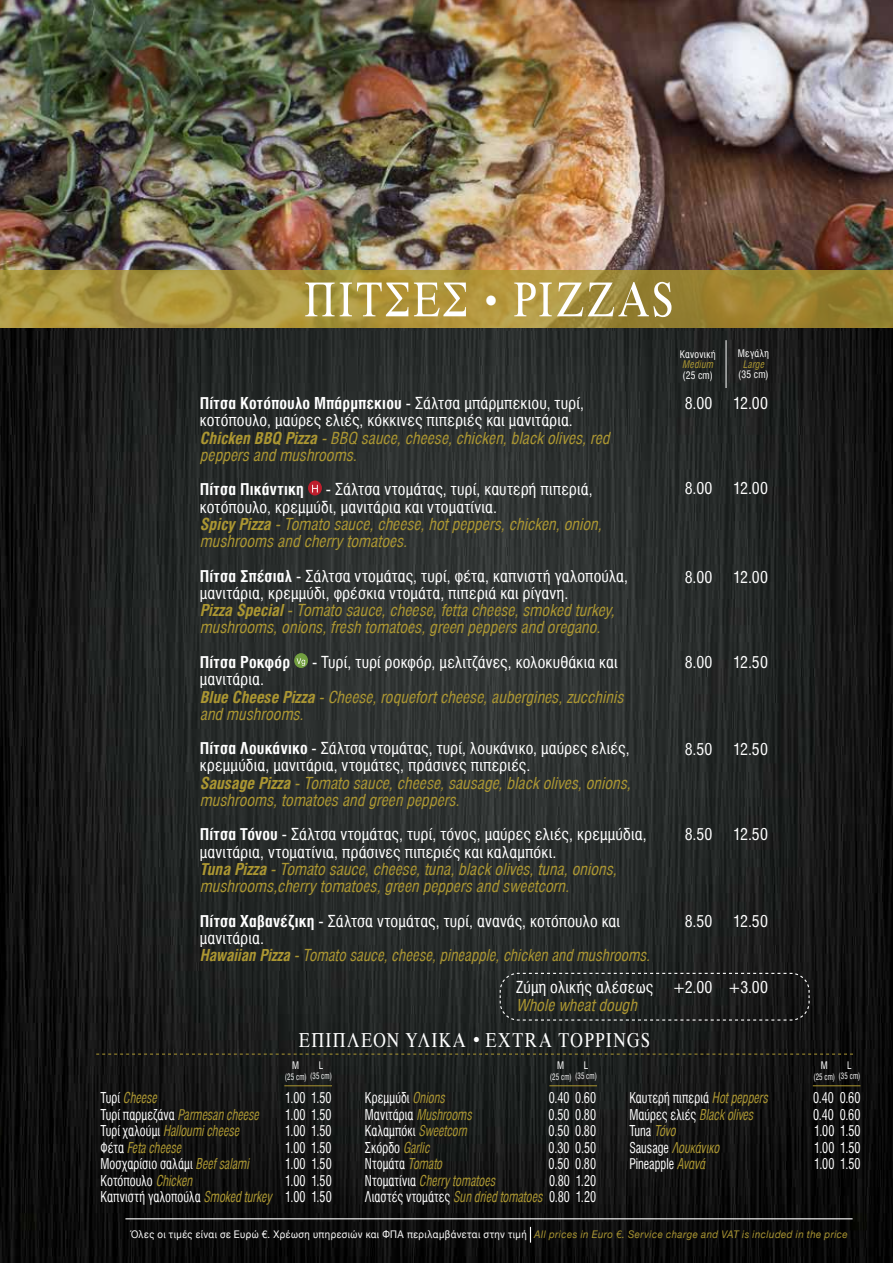
<style>
.page{position:relative;width:893px;height:1263px;background:#fff}
.page>*{position:absolute;margin:0;border:0;box-sizing:border-box;transform-origin:0 0}
.t1{font:51px "Mg Times Cond";letter-spacing:.05em;color:#fff}
.t2{font:21px "Mg Times Cond";letter-spacing:.065em;color:#fff}
.t3{font:16.5px/17.2px "Mg Helvetica Cond";letter-spacing:.01em;color:#fff}
.t4{font:italic 16.5px/17.2px "Mg Helvetica Cond";letter-spacing:.005em;color:#ac9732}
.t5{font:700 16.5px "Mg Helvetica Cond";letter-spacing:.015em;color:#fff}
.t6{font:15px/16.5px "Mg Helvetica Cond";letter-spacing:.005em;color:#fff;text-align:right;scale:.84 1}
.t7{font:italic 15px "Mg Helvetica Cond";letter-spacing:-.005em;color:#ac9732;scale:.84 1}
.t8{font:10.5px "Helvetica Neue";letter-spacing:.045em;color:#fff;scale:.92 1}
.t9{font:10.5px "Mg Helvetica Cond";letter-spacing:.025em;color:#fff;scale:.95 1}
.t10{font:italic 10.5px "Mg Helvetica Cond";letter-spacing:.02em;color:#ac9732;scale:.95 1}
.t11{font:10.5px "Mg Helvetica Cond";letter-spacing:.025em;color:#fff;scale:.93 1}
.t12{font:9px "Mg Helvetica Cond";letter-spacing:.025em;color:#fff;scale:.79 1}
.s1{font-size:24px}
.s2{font-weight:700}
.s3{font-weight:700;font-style:italic;color:#ac9732}
.s4{font-style:italic;color:#ac9732}
.s5{font-weight:700;font-style:normal;color:#fff}
.s6{font-style:normal;color:#fff}
.s7{font-size:12.6px}
</style>
<div class="page">
<img style="left:0;top:327px;width:893px;height:936px">
<svg style="left:530px;top:1227px;width:1px;height:15px"></svg>
<hr style="left:125px;top:1218px;width:728px;height:1px;background:#fff">
<hr style="left:284px;top:1085px;width:48px;height:1px;background:#ac9732">
<hr style="left:549px;top:1085px;width:48px;height:1px;background:#ac9732">
<hr style="left:813px;top:1085px;width:47px;height:1px;background:#ac9732">
<svg style="left:96px;top:1053px;width:757px;height:1px"></svg>
<img style="left:0;top:0;width:893px;height:270px">
<svg style="left:0;top:270px;width:893px;height:57px;background:#a68f3b"></svg>
<hr style="left:726px;top:340px;width:1px;height:48px;background:#fff">
<div style="left:308px;top:481px;width:14px;height:14px;background:#be1e2d;border-radius:50%"></div>
<svg style="left:312px;top:485px;width:6px;height:7px"></svg>
<svg style="left:294px;top:653px;width:14px;height:15px"></svg>
<svg style="left:297px;top:658px;width:8px;height:8px"></svg>
<svg style="left:499px;top:972px;width:311px;height:49px;background:#232625"></svg>
<h1 class="t1" style="left:304px;top:271px;width:371px">ΠΊΤΣΕΣ <span class="s1">•</span> PIZZAS</h1>
<p class="t9" style="left:680px;top:348px;width:39px">Κανονική</p>
<p class="t10" style="left:682px;top:358px;width:34px">Medium</p>
<p class="t9" style="left:682px;top:369px;width:33px">(25 cm)</p>
<p class="t9" style="left:738px;top:347px;width:34px">Μεγάλη</p>
<p class="t10" style="left:743px;top:358px;width:24px">Large</p>
<p class="t9" style="left:738px;top:368px;width:34px">(35 cm)</p>
<p class="t3" style="left:200px;top:395px;width:411px"><span class="s2">Πίτσα Κοτόπουλο Μπάρμπεκιου</span> - Σάλτσα μπάρμπεκιου, τυρί, κοτόπουλο, μαύρες ελιές, κόκκινες πιπεριές και μανιτάρια.<br><span class="s3">Chicken BBQ Pizza</span> <span class="s4">- BBQ sauce, cheese, chicken, black olives, red peppers and mushrooms.</span></p>
<p class="t5" style="left:200px;top:480px;width:106px">Πίτσα Πικάντικη</p>
<p class="t3" style="left:200px;top:481px;width:403px;text-indent:126px">- Σάλτσα ντομάτας, τυρί, καυτερή πιπεριά, κοτόπουλο, κρεμμύδι, μανιτάρια και ντοματίνια.<br><span class="s3">Spicy Pizza</span> <span class="s4">- Tomato sauce, cheese, hot peppers, chicken, onion, mushrooms and cherry tomatoes.</span></p>
<p class="t4" style="left:200px;top:567px;width:430px"><span class="s5">Πίτσα Σπέσιαλ</span> <span class="s6">- Σάλτσα ντομάτας, τυρί, φέτα, καπνιστή γαλοπούλα, μανιτάρια, κρεμμύδι, φρέσκια ντομάτα, πιπεριά και ρίγανη.<br></span><span class="s2">Pizza Special</span> - Tomato sauce, cheese, fetta cheese, smoked turkey, mushrooms, onions, fresh tomatoes, green peppers and oregano.</p>
<p class="t5" style="left:200px;top:653px;width:92px">Πίτσα Ροκφόρ</p>
<p class="t3" style="left:312px;top:654px;width:307px">- Τυρί, τυρί ροκφόρ, μελιτζάνες, κολοκυθάκια και</p>
<p class="t4" style="left:200px;top:671px;width:425px"><span class="s6">μανιτάρια.<br></span><span class="s2">Blue Cheese Pizza</span> - Cheese, roquefort cheese, aubergines, zucchinis and mushrooms.</p>
<p class="t3" style="left:200px;top:740px;width:432px"><span class="s2">Πίτσα Λουκάνικο</span> - Σάλτσα ντομάτας, τυρί, λουκάνικο, μαύρες ελιές, κρεμμύδια, μανιτάρια, ντομάτες, πράσινες πιπεριές.<br><span class="s3">Sausage Pizza</span> <span class="s4">- Tomato sauce, cheese, sausage, black olives, onions, mushrooms, tomatoes and green peppers.</span></p>
<p class="t3" style="left:200px;top:826px;width:448px"><span class="s2">Πίτσα Τόνου</span> - Σάλτσα ντομάτας, τυρί, τόνος, μαύρες ελιές, κρεμμύδια, μανιτάρια, ντοματίνια, πράσινες πιπεριές και καλαμπόκι.<br><span class="s3">Tuna Pizza</span> <span class="s4">- Tomato sauce, cheese, tuna, black olives, tuna, onions, mushrooms,cherry tomatoes, green peppers and sweetcorn.</span></p>
<p class="t3" style="left:200px;top:912px;width:452px"><span class="s2">Πίτσα Χαβανέζικη</span> - Σάλτσα ντομάτας, τυρί, ανανάς, κοτόπουλο και μανιτάρια.<br><span class="s3">Hawaiian Pizza</span> <span class="s4">- Tomato sauce, cheese, pineapple, chicken and mushrooms.</span></p>
<p class="t3" style="left:516px;top:978px;width:139px">Ζύμη ολικής αλέσεως</p>
<p class="t4" style="left:516px;top:996px;width:122px">Whole wheat dough</p>
<p class="t3" style="left:685px;top:395px;width:29px">8.00</p>
<p class="t3" style="left:733px;top:395px;width:36px">12.00</p>
<p class="t3" style="left:685px;top:480px;width:29px">8.00</p>
<p class="t3" style="left:733px;top:480px;width:36px">12.00</p>
<p class="t3" style="left:685px;top:568px;width:29px">8.00</p>
<p class="t3" style="left:733px;top:568px;width:36px">12.00</p>
<p class="t3" style="left:685px;top:653px;width:29px">8.00</p>
<p class="t3" style="left:733px;top:653px;width:36px">12.50</p>
<p class="t3" style="left:685px;top:740px;width:29px">8.50</p>
<p class="t3" style="left:733px;top:740px;width:36px">12.50</p>
<p class="t3" style="left:685px;top:825px;width:29px">8.50</p>
<p class="t3" style="left:733px;top:825px;width:36px">12.50</p>
<p class="t3" style="left:685px;top:912px;width:29px">8.50</p>
<p class="t3" style="left:733px;top:912px;width:36px">12.50</p>
<p class="t3" style="left:673px;top:978px;width:41px">+2.00</p>
<p class="t3" style="left:728px;top:978px;width:42px">+3.00</p>
<p class="t2" style="left:299px;top:1028px;width:353px">ΕΠΙΠΛΈΟΝ ΥΛΙΚΆ <span class="s7">•</span> EXTRA TOPPINGS</p>
<p class="t11" style="left:319px;top:1059px;width:6px">L</p>
<p class="t11" style="left:557px;top:1059px;width:9px">M</p>
<p class="t12" style="left:550px;top:1071px;width:61px">(25 cm) (35 cm)</p>
<p class="t11" style="left:584px;top:1059px;width:6px">L</p>
<p class="t11" style="left:821px;top:1059px;width:9px">M</p>
<p class="t12" style="left:813px;top:1071px;width:61px">(25 cm) (35 cm)</p>
<p class="t11" style="left:847px;top:1059px;width:6px">L</p>
<p class="t11" style="left:292px;top:1059px;width:9px">M</p>
<p class="t12" style="left:285px;top:1071px;width:61px">(25 cm) (35 cm)</p>
<p class="t7" style="left:100px;top:1089px;width:69px"><span class="s6">Τυρί</span> Cheese</p>
<p class="t6" style="left:285px;top:1090px;width:57px">1.00 1.50</p>
<p class="t7" style="left:100px;top:1106px;width:190px"><span class="s6">Τυρί παρμεζάνα</span> Parmesan cheese</p>
<p class="t6" style="left:285px;top:1106px;width:57px">1.00 1.50</p>
<p class="t7" style="left:100px;top:1122px;width:167px"><span class="s6">Τυρί χαλούμι</span> Halloumi cheese</p>
<p class="t6" style="left:285px;top:1123px;width:57px">1.00 1.50</p>
<p class="t7" style="left:100px;top:1139px;width:97px"><span class="s6">Φέτα</span> Feta cheese</p>
<p class="t6" style="left:285px;top:1139px;width:57px">1.00 1.50</p>
<p class="t6" style="left:100px;top:1156px;width:178px">Μοσχαρίσιο σαλάμι <span class="s4">Beef salami</span></p>
<p class="t6" style="left:285px;top:1156px;width:57px">1.00 1.50</p>
<p class="t6" style="left:100px;top:1172px;width:111px">Κοτόπουλο <span class="s4">Chicken</span></p>
<p class="t6" style="left:101px;top:1172px;width:277px">1.00 1.50<br>Καπνιστή γαλοπούλα <span class="s4">Smoked turkey</span> 1.00 1.50</p>
<p class="t6" style="left:365px;top:1090px;width:97px">Κρεμμύδι <span class="s4">Onions</span></p>
<p class="t6" style="left:549px;top:1090px;width:58px">0.40 0.60</p>
<p class="t6" style="left:365px;top:1106px;width:129px">Μανιτάρια <span class="s4">Mushrooms</span></p>
<p class="t6" style="left:549px;top:1106px;width:58px">0.50 0.80</p>
<p class="t6" style="left:365px;top:1123px;width:123px">Καλαμπόκι <span class="s4">Sweetcorn</span></p>
<p class="t6" style="left:549px;top:1123px;width:58px">0.50 0.80</p>
<p class="t6" style="left:365px;top:1139px;width:79px">Σκόρδο <span class="s4">Garlic</span></p>
<p class="t6" style="left:549px;top:1139px;width:58px">0.30 0.50</p>
<p class="t6" style="left:365px;top:1156px;width:93px">Ντομάτα <span class="s4">Τomato</span></p>
<p class="t6" style="left:549px;top:1156px;width:58px">0.50 0.80</p>
<p class="t7" style="left:365px;top:1172px;width:157px"><span class="s6">Ντοματίνια</span> Cherry tomatoes</p>
<p class="t6" style="left:365px;top:1172px;width:277px">0.80 1.20<br>Λιαστές ντομάτες <span class="s4">Sun dried tomatoes</span> 0.80 1.20</p>
<p class="t6" style="left:629px;top:1090px;width:166px">Καυτερή πιπεριά <span class="s4">Hot peppers</span></p>
<p class="t6" style="left:813px;top:1090px;width:58px">0.40 0.60</p>
<p class="t6" style="left:629px;top:1106px;width:149px">Μαύρες ελιές <span class="s4">Black olives</span></p>
<p class="t6" style="left:813px;top:1106px;width:58px">0.40 0.60</p>
<p class="t6" style="left:629px;top:1123px;width:57px">Tuna <span class="s4">Τόνο</span></p>
<p class="t6" style="left:814px;top:1123px;width:57px">1.00 1.50</p>
<p class="t7" style="left:629px;top:1139px;width:109px"><span class="s6">Sausage</span> Λουκάνικο</p>
<p class="t6" style="left:814px;top:1139px;width:57px">1.00 1.50</p>
<p class="t6" style="left:629px;top:1156px;width:92px">Pineapple <span class="s4">Ανανά</span></p>
<p class="t6" style="left:814px;top:1156px;width:57px">1.00 1.50</p>
<p class="t8" style="left:130px;top:1227px;width:781px">Όλες οι τιμές είναι σε Ευρώ €. Χρέωση υπηρεσιών και ΦΠΑ περιλαμβάνεται στην τιμή <span class="s4">All prices in Euro €. Service charge and VAT is included in the price</span></p>
</div>
